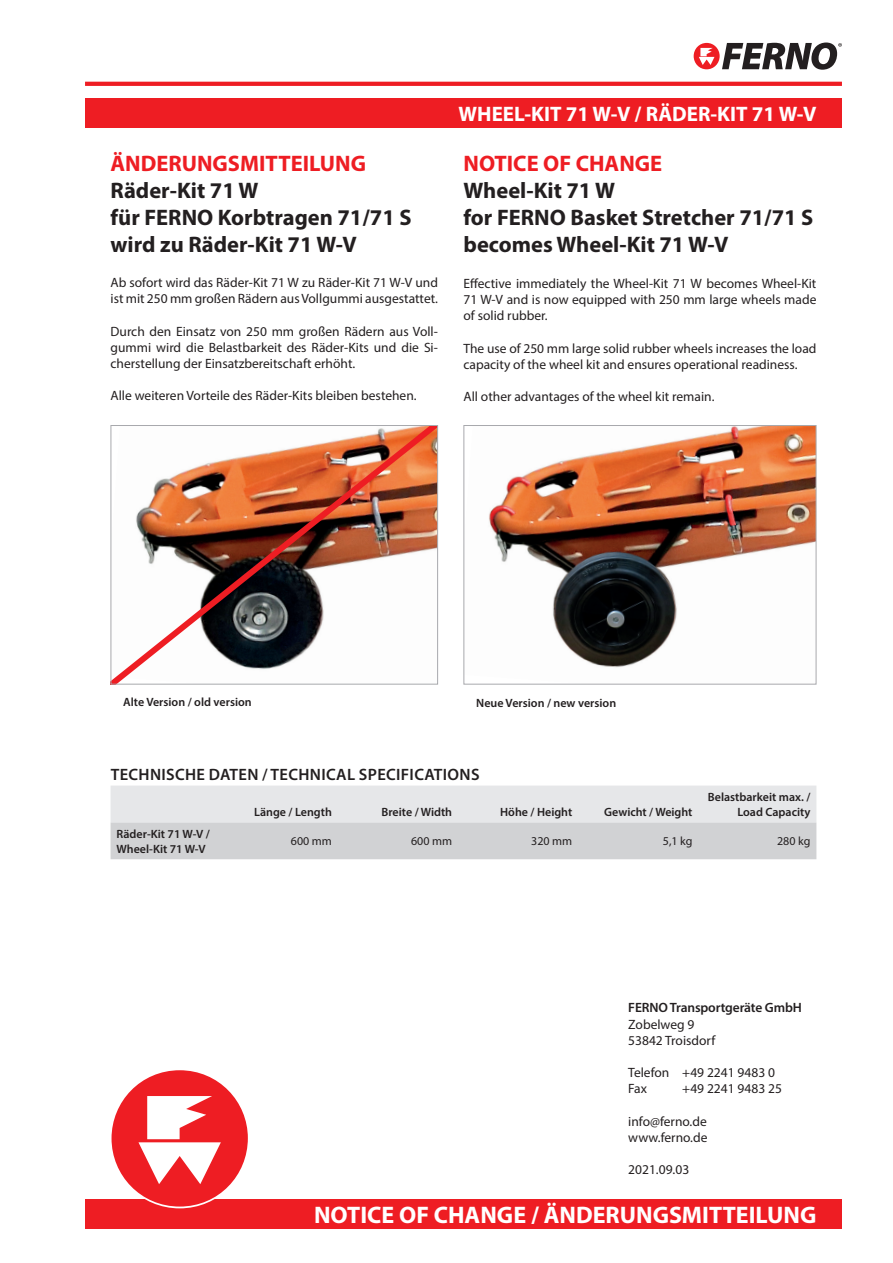
<style>
.page{position:relative;width:893px;height:1263px;background:#fff}
.page>*{position:absolute;margin:0;border:0;box-sizing:border-box;transform-origin:0 0}
.t1{font:700 24px "Myriad Pro";color:#fff}
.t2{font:700 22.5px/27px "Myriad Pro";color:#231f20}
.t3{font:700 22.5px "Myriad Pro";color:#ee1d23}
.t4{font:700 21px "Myriad Pro";color:#fff}
.t5{font:600 16.5px "Myriad Pro";letter-spacing:.02em;color:#231f20}
.t6{font:13.5px/16.2px "Myriad Pro";color:#231f20}
.t7{font:600 13.5px "Myriad Pro";letter-spacing:-.01em;color:#231f20}
.t8{font:600 12px/15.8px "Myriad Pro";color:#231f20;text-align:right}
.t9{font:12px "Myriad Pro";color:#231f20}
</style>
<div class="page">
<svg style="left:85px;top:82px;width:757px;height:4px;background:#ee2127"></svg>
<div style="left:85px;top:98px;width:757px;height:30px;background:#ee1d23"></div>
<svg style="left:694px;top:43px;width:148px;height:27px"></svg>
<div style="left:85px;top:1199px;width:757px;height:30px;background:#ee1d23"></div>
<svg style="left:112px;top:1070px;width:136px;height:136px"></svg>
<svg style="left:111px;top:785px;width:705px;height:74px;background:#dbdcde"></svg>
<img style="left:489px;top:427px;width:325px;height:241px">
<div style="left:463px;top:425px;width:353px;height:259px;border:1px solid #a8a9ad"></div>
<img style="left:113px;top:427px;width:323px;height:255px">
<div style="left:111px;top:425px;width:327px;height:259px;border:1px solid #a8a9ad"></div>
<h2 class="t3" style="left:111px;top:149px;width:257px">ÄNDERUNGSMITTEILUNG</h2>
<h2 class="t2" style="left:111px;top:176px;width:302px">Räder-Kit 71 W<br>für FERNO Korbtragen 71/71 S wird zu Räder-Kit 71 W-V</h2>
<p class="t6" style="left:111px;top:274px;width:329px">Ab sofort wird das Räder-Kit 71 W zu Räder-Kit 71 W-V und ist mit 250 mm großen Rädern aus Vollgummi ausgestattet.</p>
<p class="t6" style="left:111px;top:323px;width:329px;text-align:justify">Durch den Einsatz von 250 mm großen Rädern aus Voll&shy;gummi wird die Belastbarkeit des Räder-Kits und die Si&shy;cherstellung der Einsatzbereitschaft erhöht.</p>
<p class="t6" style="left:111px;top:387px;width:308px">Alle weiteren Vorteile des Räder-Kits bleiben bestehen.</p>
<h3 class="t4" style="left:459px;top:100px;width:359px">WHEEL-KIT 71 W-V / RÄDER-KIT 71 W-V</h3>
<h2 class="t3" style="left:463px;top:149px;width:200px">NOTICE OF CHANGE</h2>
<h2 class="t2" style="left:463px;top:176px;width:351px">Wheel-Kit 71 W<br>for FERNO Basket Stretcher 71/71 S becomes Wheel-Kit 71 W-V</h2>
<p class="t6" style="left:463px;top:275px;width:354px;text-align:justify">Effective immediately the Wheel-Kit 71 W becomes Wheel-Kit 71 W-V and is now equipped with 250 mm large wheels made of solid rubber.</p>
<p class="t6" style="left:463px;top:340px;width:354px">The use of 250 mm large solid rubber wheels increases the load capacity of the wheel kit and ensures operational readiness.</p>
<p class="t6" style="left:463px;top:389px;width:252px">All other advantages of the wheel kit remain.</p>
<p class="t8" style="left:123px;top:694px;width:130px">Alte Version / old version</p>
<p class="t8" style="left:476px;top:694px;width:141px">Neue Version / new version</p>
<p class="t5" style="left:111px;top:763px;width:370px">TECHNISCHE DATEN / TECHNICAL SPECIFICATIONS</p>
<p class="t8" style="left:254px;top:804px;width:79px">Länge / Length</p>
<p class="t8" style="left:382px;top:804px;width:72px">Breite / Width</p>
<p class="t8" style="left:500px;top:804px;width:74px">Höhe / Height</p>
<p class="t8" style="left:604px;top:804px;width:90px">Gewicht / Weight</p>
<p class="t8" style="left:708px;top:788px;width:104px">Belastbarkeit max. /<br>Load Capacity</p>
<p class="t8" style="left:117px;top:825px;width:95px;text-align:left">Räder-Kit 71 W-V /<br>Wheel-Kit 71 W-V</p>
<p class="t9" style="left:291px;top:833px;width:43px">600 mm</p>
<p class="t9" style="left:411px;top:833px;width:43px">600 mm</p>
<p class="t9" style="left:531px;top:833px;width:43px">320 mm</p>
<p class="t9" style="left:663px;top:833px;width:31px">5,1 kg</p>
<p class="t9" style="left:777px;top:833px;width:35px">280 kg</p>
<p class="t7" style="left:628px;top:999px;width:175px">FERNO Transportgeräte GmbH</p>
<p class="t6" style="left:628px;top:1016px;width:89px">Zobelweg 9<br>53842 Troisdorf</p>
<p class="t6" style="left:628px;top:1064px;width:148px">Telefon +49 2241 9483 0<br>Fax</p>
<p class="t6" style="left:682px;top:1080px;width:101px">+49 2241 9483 25</p>
<p class="t6" style="left:628px;top:1113px;width:81px">info@ferno.de www.ferno.de</p>
<p class="t6" style="left:628px;top:1161px;width:62px">2021.09.03</p>
<h1 class="t1" style="left:314px;top:1199px;width:504px">NOTICE OF CHANGE / ÄNDERUNGSMITTEILUNG</h1>
</div>
